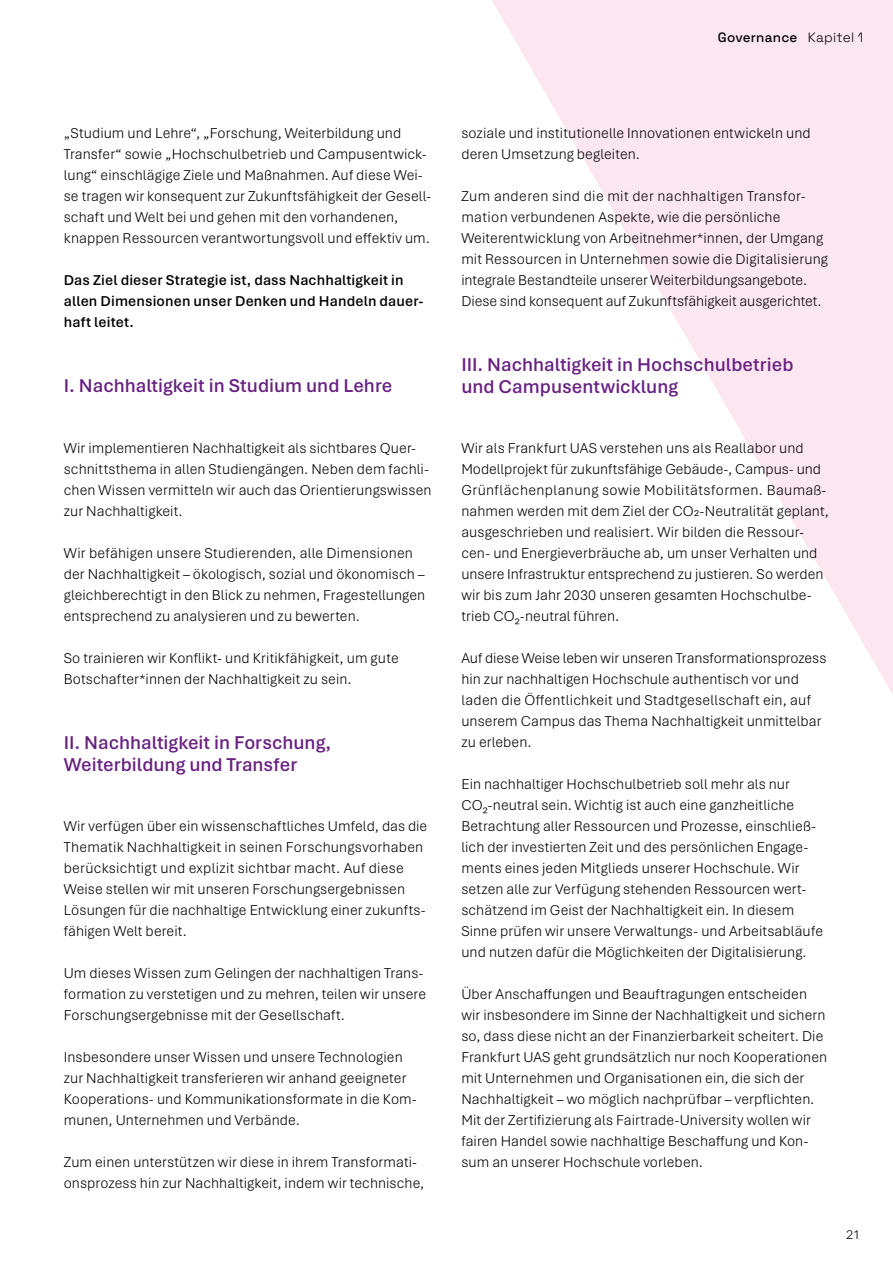
<style>
.page{position:relative;width:893px;height:1263px;background:#fff}
.page>*{position:absolute;margin:0;border:0;box-sizing:border-box;transform-origin:0 0}
.DIN_A4_h5_nicht_im_Inhalt{font:600 19.5px/22.5px "Aptos";color:#682182}
.DIN_A4_copy_10pt{font:300 15px/21px "Aptos";letter-spacing:.005em;color:#000}
.DIN_A4_copy_10pt-2{font:600 15px/21px "Aptos";letter-spacing:.01em;color:#000}
.t1{font:300 13.5px "Space Grotesk";letter-spacing:.015em;color:#000}
.t2{font:300 13.5px "Aptos";color:#000}
</style>
<div class="page">
<svg style="left:492px;top:0;width:401px;height:695px;fill:#fcebf3"></svg>
<p class="t1" style="left:718px;top:28px;width:147px">Governance Kapitel 1</p>
<p class="DIN_A4_copy_10pt" style="left:64px;top:122px;width:369px">„Studium und Lehre“, „Forschung, Weiterbildung und Transfer“ sowie „Hochschulbetrieb und Campusentwick&shy;lung“ einschlägige Ziele und Maßnahmen. Auf diese Wei&shy;se tragen wir konsequent zur Zukunftsfähigkeit der Gesell&shy;schaft und Welt bei und gehen mit den vorhandenen, knappen Ressourcen verantwortungsvoll und effektiv um.</p>
<p class="DIN_A4_copy_10pt-2" style="left:64px;top:269px;width:361px">Das Ziel dieser Strategie ist, dass Nachhaltigkeit in allen Dimensionen unser Denken und Handeln dauer&shy;haft leitet.</p>
<h5 class="DIN_A4_h5_nicht_im_Inhalt" style="left:64px;top:373px;width:330px">I. Nachhaltigkeit in Studium und Lehre</h5>
<p class="DIN_A4_copy_10pt" style="left:64px;top:437px;width:369px">Wir implementieren Nachhaltigkeit als sichtbares Quer&shy;schnittsthema in allen Studiengängen. Neben dem fachli&shy;chen Wissen vermitteln wir auch das Orientierungswissen zur Nachhaltigkeit.</p>
<p class="DIN_A4_copy_10pt" style="left:64px;top:542px;width:363px">Wir befähigen unsere Studierenden, alle Dimensionen der Nachhaltigkeit – ökologisch, sozial und ökonomisch – gleichberechtigt in den Blick zu nehmen, Fragestellungen entsprechend zu analysieren und zu bewerten.</p>
<p class="DIN_A4_copy_10pt" style="left:64px;top:647px;width:336px">So trainieren wir Konflikt- und Kritikfähigkeit, um gute<br>Botschafter*innen der Nachhaltigkeit zu sein.</p>
<h5 class="DIN_A4_h5_nicht_im_Inhalt" style="left:64px;top:730px;width:269px">II. Nachhaltigkeit in Forschung,<br>Weiterbildung und Transfer</h5>
<p class="DIN_A4_copy_10pt" style="left:64px;top:815px;width:365px">Wir verfügen über ein wissenschaftliches Umfeld, das die Thematik Nachhaltigkeit in seinen Forschungsvorhaben berücksichtigt und explizit sichtbar macht. Auf diese Weise stellen wir mit unseren Forschungsergebnissen Lösungen für die nachhaltige Entwicklung einer zukunfts&shy;fähigen Welt bereit.</p>
<p class="DIN_A4_copy_10pt" style="left:64px;top:962px;width:364px">Um dieses Wissen zum Gelingen der nachhaltigen Trans&shy;formation zu verstetigen und zu mehren, teilen wir unsere<br>Forschungsergebnisse mit der Gesellschaft.</p>
<p class="DIN_A4_copy_10pt" style="left:64px;top:1046px;width:355px">Insbesondere unser Wissen und unsere Technologien zur Nachhaltigkeit transferieren wir anhand geeigneter Kooperations- und Kommunikationsformate in die Kom&shy;munen, Unternehmen und Verbände.</p>
<p class="DIN_A4_copy_10pt" style="left:64px;top:1151px;width:362px">Zum einen unterstützen wir diese in ihrem Transformati&shy;onsprozess hin zur Nachhaltigkeit, indem wir technische,</p>
<p class="DIN_A4_copy_10pt" style="left:461px;top:122px;width:351px">soziale und institutionelle Innovationen entwickeln und deren Umsetzung begleiten.</p>
<p class="DIN_A4_copy_10pt" style="left:461px;top:185px;width:368px">Zum anderen sind die mit der nachhaltigen Transfor&shy;mation verbundenen Aspekte, wie die persönliche Weiterentwicklung von Arbeitnehmer*innen, der Umgang mit Ressourcen in Unternehmen sowie die Digitalisierung integrale Bestandteile unserer Weiterbildungsangebote.<br>Diese sind konsequent auf Zukunftsfähigkeit ausgerichtet.</p>
<h5 class="DIN_A4_h5_nicht_im_Inhalt" style="left:461px;top:352px;width:334px">III. Nachhaltigkeit in Hochschulbetrieb und Campusentwicklung</h5>
<p class="DIN_A4_copy_10pt" style="left:461px;top:437px;width:369px">Wir als Frankfurt UAS verstehen uns als Reallabor und Modellprojekt für zukunftsfähige Gebäude-, Campus- und Grünflächenplanung sowie Mobilitätsformen. Baumaß&shy;nahmen werden mit dem Ziel der CO2-Neutralität geplant, ausgeschrieben und realisiert. Wir bilden die Ressour&shy;cen- und Energieverbräuche ab, um unser Verhalten und unsere Infrastruktur entsprechend zu justieren. So werden wir bis zum Jahr 2030 unseren gesamten Hochschulbe&shy;trieb CO₂-neutral führen.</p>
<p class="DIN_A4_copy_10pt" style="left:461px;top:647px;width:367px">Auf diese Weise leben wir unseren Transformationsprozess hin zur nachhaltigen Hochschule authentisch vor und laden die Öffentlichkeit und Stadtgesellschaft ein, auf unserem Campus das Thema Nachhaltigkeit unmittelbar zu erleben.</p>
<p class="DIN_A4_copy_10pt" style="left:461px;top:773px;width:363px">Ein nachhaltiger Hochschulbetrieb soll mehr als nur CO₂-neutral sein. Wichtig ist auch eine ganzheitliche Betrachtung aller Ressourcen und Prozesse, einschließ&shy;lich der investierten Zeit und des persönlichen Engage&shy;ments eines jeden Mitglieds unserer Hochschule. Wir setzen alle zur Verfügung stehenden Ressourcen wert&shy;schätzend im Geist der Nachhaltigkeit ein. In diesem Sinne prüfen wir unsere Verwaltungs- und Arbeitsabläufe und nutzen dafür die Möglichkeiten der Digitalisierung.</p>
<p class="DIN_A4_copy_10pt" style="left:461px;top:983px;width:367px">Über Anschaffungen und Beauftragungen entscheiden wir insbesondere im Sinne der Nachhaltigkeit und sichern so, dass diese nicht an der Finanzierbarkeit scheitert. Die Frankfurt UAS geht grundsätzlich nur noch Kooperationen mit Unternehmen und Organisationen ein, die sich der Nachhaltigkeit – wo möglich nachprüfbar – verpflichten.<br>Mit der Zertifizierung als Fairtrade-University wollen wir fairen Handel sowie nachhaltige Beschaffung und Kon&shy;sum an unserer Hochschule vorleben.</p>
<p class="t2" style="left:846px;top:1225px;width:16px">21</p>
</div>
